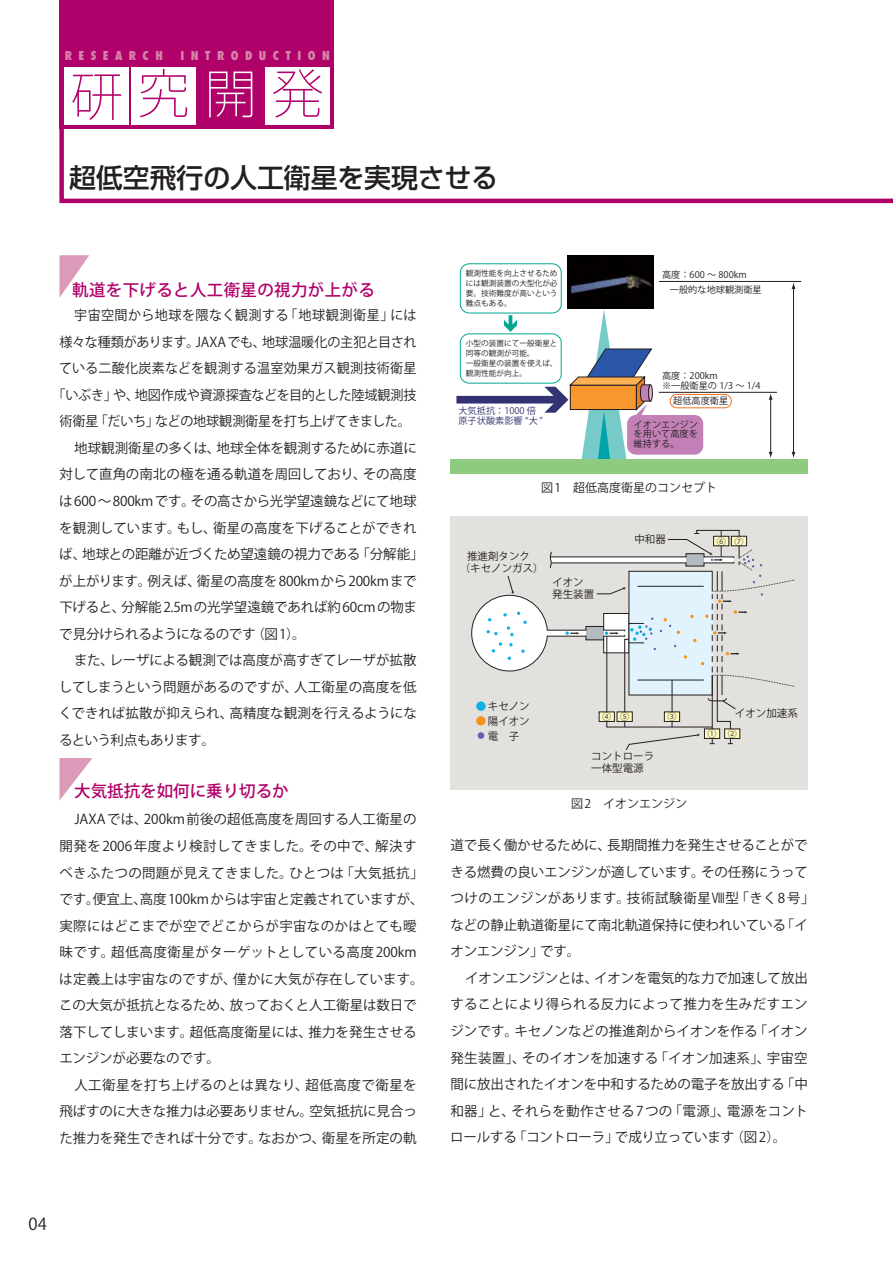
<style>
.page{position:relative;width:893px;height:1263px;background:#fff}
.page>*{position:absolute;margin:0;border:0;box-sizing:border-box;transform-origin:0 0}
.t1{font:52.5px "Koz Go Std Extra Light 90 msp RKSJ H";color:#b00069}
.t2{font:27px "Shin Go Pro Medium 90 msp RKSJ H";letter-spacing:-.005em;color:#231f20}
.t3{font:16.5px "Koz Go Std Medium 90 msp RKSJ H";letter-spacing:.02em;color:#b00069}
.t4{font:16.5px "Koz Go Std Medium 90 msp RKSJ H";color:#b00069}
.t5{font:16.5px "Koz Go Std Regular 90 msp RKSJ H";color:#231f20}
.t6{font:13.5px/26.5px "Koz Go Std Regular 90 msp RKSJ H";letter-spacing:-.005em;color:#231f20}
.t7{font:13.5px "Koz Go Std Regular 90 msp RKSJ H";letter-spacing:.015em;color:#231f20}
.t8{font:13.5px "Koz Go Std Regular 90 msp RKSJ H";letter-spacing:.03em;color:#231f20}
.t9{font:13.5px "Koz Go Std Regular 90 msp RKSJ H";letter-spacing:-.035em;color:#231f20}
.t10{font:13.5px "Koz Go Std Regular 90 msp RKSJ H";letter-spacing:-.045em;color:#231f20}
.t11{font:12px "Koz Go Std Regular 90 msp RKSJ H";color:#231f20}
.t12{font:800 condensed 12px "Futura";letter-spacing:.535em;color:#d385a9}
.t13{font:10.5px/12px "Koz Go Pro Regular 90 msp RKSJ H";color:#231f20}
.t14{font:9.15px/9.9px "Koz Go Pro Regular 90 msp RKSJ H";color:#231f20}
.t15{font:9.15px/9.9px "Koz Go Pro Regular 90 msp RKSJ H";color:#333373}
.t16{font:9px "Koz Go Pro Regular 90 msp RKSJ H";color:#231f20}
.t17{font:7.65px/9.9px "Koz Go Pro Regular 90 msp RKSJ H";color:#231f20;text-align:justify}
.s1{color:#fff}
</style>
<div class="page">
<svg style="left:59px;top:112px;width:834px;height:92px"></svg>
<div style="left:60px;top:0;width:274px;height:129px;background:#b00069"></div>
<div style="left:65px;top:67px;width:64px;height:58px;background:#fff"></div>
<div style="left:131px;top:67px;width:65px;height:58px;background:#fff"></div>
<div style="left:265px;top:67px;width:65px;height:58px;background:#fff"></div>
<img style="left:567px;top:255px;width:86px;height:53px">
<div style="left:670px;top:394px;width:62px;height:14px;border:1px solid #f37123;border-radius:7px"></div>
<hr style="left:659px;top:281px;width:142px;height:1px;background:#231f20">
<hr style="left:659px;top:392px;width:118px;height:1px;background:#231f20">
<hr style="left:770px;top:398px;width:1px;height:55px;background:#231f20">
<svg style="left:769px;top:393px;width:3px;height:7px"></svg>
<svg style="left:769px;top:452px;width:3px;height:6px"></svg>
<hr style="left:793px;top:288px;width:1px;height:165px;background:#231f20">
<svg style="left:791px;top:282px;width:4px;height:7px"></svg>
<svg style="left:791px;top:452px;width:4px;height:6px"></svg>
<div style="left:451px;top:459px;width:357px;height:14px;background:#8ecb7f"></div>
<div style="left:627px;top:415px;width:76px;height:40px;background:#c380b7;border-radius:9px"></div>
<div style="left:456px;top:396px;width:103px;height:8px;background:#333373"></div>
<svg style="left:544px;top:309px;width:109px;height:150px"></svg>
<svg style="left:504px;top:315px;width:13px;height:17px"></svg>
<div style="left:460px;top:263px;width:101px;height:50px;border:1px solid #00a890;border-radius:9px"></div>
<div style="left:460px;top:333px;width:101px;height:51px;border:1px solid #00a890;border-radius:9px"></div>
<svg style="left:60px;top:255px;width:29px;height:42px"></svg>
<svg style="left:60px;top:758px;width:32px;height:42px"></svg>
<div style="left:451px;top:516px;width:357px;height:273px;background:#e2e1dd"></div>
<svg style="left:471px;top:530px;width:324px;height:220px"></svg>
<p class="t12" style="left:65px;top:50px;width:100px">RESEARCH</p>
<p class="t12" style="left:180px;top:50px;width:151px">INTRODUCTION</p>
<h1 class="t1" style="left:71px;top:74px;width:255px">研究<span class="s1">開</span>発</h1>
<h2 class="t2" style="left:69px;top:167px;width:430px">超低空飛行の人工衛星を実現させる</h2>
<p class="t3" style="left:72px;top:283px;width:304px">軌道を下げると人工衛星の視力が上がる</p>
<p class="t8" style="left:74px;top:310px;width:344px">宇宙空間から地球を隈なく観測する「地球観測衛星」には</p>
<p class="t6" style="left:59px;top:330px;width:359px">様々な種類があります。JAXAでも、地球温暖化の主犯と目され</p>
<p class="t7" style="left:59px;top:363px;width:359px">ている二酸化炭素などを観測する温室効果ガス観測技術衛星</p>
<p class="t6" style="left:52px;top:383px;width:366px">「いぶき」や、地図作成や資源探査などを目的とした陸域観測技</p>
<p class="t6" style="left:59px;top:410px;width:353px">術衛星「だいち」などの地球観測衛星を打ち上げてきました。</p>
<p class="t6" style="left:74px;top:436px;width:344px">地球観測衛星の多くは、地球全体を観測するために赤道に</p>
<p class="t6" style="left:59px;top:463px;width:359px">対して直角の南北の極を通る軌道を周回しており、その高度</p>
<p class="t6" style="left:59px;top:489px;width:359px">は600～800kmです。その高さから光学望遠鏡などにて地球</p>
<p class="t6" style="left:59px;top:516px;width:359px">を観測しています。もし、衛星の高度を下げることができれ</p>
<p class="t6" style="left:59px;top:543px;width:366px">ば、地球との距離が近づくため望遠鏡の視力である「分解能」</p>
<p class="t6" style="left:59px;top:569px;width:359px">が上がります。例えば、衛星の高度を800kmから200kmまで</p>
<p class="t6" style="left:59px;top:596px;width:359px">下げると、分解能2.5mの光学望遠鏡であれば約60cmの物ま</p>
<p class="t9" style="left:59px;top:629px;width:248px">で見分けられるようになるのです（図1）。</p>
<p class="t6" style="left:74px;top:649px;width:344px">また、レーザによる観測では高度が高すぎてレーザが拡散</p>
<p class="t6" style="left:59px;top:675px;width:359px">してしまうという問題があるのですが、人工衛星の高度を低</p>
<p class="t6" style="left:59px;top:702px;width:360px">くできれば拡散が抑えられ、高精度な観測を行えるようにな</p>
<p class="t10" style="left:59px;top:735px;width:157px">るという利点もあります。</p>
<p class="t4" style="left:74px;top:785px;width:216px">大気抵抗を如何に乗り切るか</p>
<p class="t6" style="left:59px;top:808px;width:366px;text-indent:15px">JAXA では、200km 前後の超低高度を周回する人工衛星の開発を2006年度より検討してきました。その中で、解決すべきふたつの問題が見えてきました。ひとつは「大気抵抗」です。便宜上、高度100kmからは宇宙と定義されていますが、実際にはどこまでが空でどこからが宇宙なのかはとても曖昧です。超低高度衛星がターゲットとしている高度200kmは定義上は宇宙なのですが、僅かに大気が存在しています。この大気が抵抗となるため、放っておくと人工衛星は数日で落下してしまいます。超低高度衛星には、推力を発生させるエンジンが必要なのです。</p>
<p class="t6" style="left:59px;top:1073px;width:359px;text-align:justify;text-indent:15px">人工衛星を打ち上げるのとは異なり、超低高度で衛星を飛ばすのに大きな推力は必要ありません。空気抵抗に見合った推力を発生できれば十分です。なおかつ、衛星を所定の軌</p>
<p class="t5" style="left:29px;top:1218px;width:20px">04</p>
<p class="t17" style="left:466px;top:270px;width:93px">観測性能を向上させるためには観測装置の大型化が必要。技術難度が高いという難点もある。</p>
<p class="t17" style="left:466px;top:339px;width:93px;text-align:left">小型の装置にて一般衛星と同等の観測が可能。<br>一般衛星の装置を使えば、観測性能が向上。</p>
<p class="t15" style="left:458px;top:407px;width:86px">大気抵抗：1000 倍原子状酸素影響 “大 ”</p>
<p class="t14" style="left:662px;top:271px;width:86px">高度：600 ～ 800km</p>
<p class="t14" style="left:670px;top:286px;width:93px">一般的な地球観測衛星</p>
<p class="t14" style="left:662px;top:372px;width:100px">高度：200km<br>※一般衛星の 1/3 ～ 1/4</p>
<p class="t14" style="left:634px;top:420px;width:66px;text-align:justify">イオンエンジンを用いて高度を維持する。</p>
<p class="t14" style="left:673px;top:397px;width:57px">超低高度衛星</p>
<p class="t11" style="left:541px;top:483px;width:178px">図 1　超低高度衛星のコンセプト</p>
<p class="t13" style="left:460px;top:551px;width:85px;text-align:center">推進剤タンク<br>（キセノンガス）</p>
<p class="t13" style="left:552px;top:577px;width:43px">イオン発生装置</p>
<p class="t13" style="left:634px;top:535px;width:33px">中和器</p>
<p class="t16" style="left:734px;top:538px;width:10px">⑦</p>
<p class="t16" style="left:717px;top:538px;width:10px">⑥</p>
<p class="t13" style="left:488px;top:700px;width:43px;line-height:15px;text-align:justify">キセノン陽イオン電　子</p>
<p class="t16" style="left:602px;top:713px;width:10px">④</p>
<p class="t16" style="left:667px;top:713px;width:10px">③</p>
<p class="t16" style="left:620px;top:713px;width:10px">⑤</p>
<p class="t13" style="left:591px;top:752px;width:64px">コントローラ一体型電源</p>
<p class="t11" style="left:571px;top:799px;width:118px">図 2　イオンエンジン</p>
<p class="t13" style="left:735px;top:708px;width:64px">イオン加速系</p>
<p class="t16" style="left:707px;top:730px;width:31px">① ②</p>
<p class="t6" style="left:450px;top:834px;width:366px">道で長く働かせるために、長期間推力を発生させることができる燃費の良いエンジンが適しています。その任務にうってつけのエンジンがあります。技術試験衛星Ⅷ型「きく8号」などの静止軌道衛星にて南北軌道保持に使われいている「イオンエンジン」です。</p>
<p class="t6" style="left:450px;top:966px;width:359px;text-align:justify;text-indent:15px">イオンエンジンとは、イオンを電気的な力で加速して放出することにより得られる反力によって推力を生みだすエンジンです。キセノンなどの推進剤からイオンを作る「イオン発生装置」、そのイオンを加速する「イオン加速系」、宇宙空間に放出されたイオンを中和するための電子を放出する「中和器」と、それらを動作させる7つの「電源」、電源をコントロールする「コントローラ」で成り立っています（図2）。</p>
</div>
